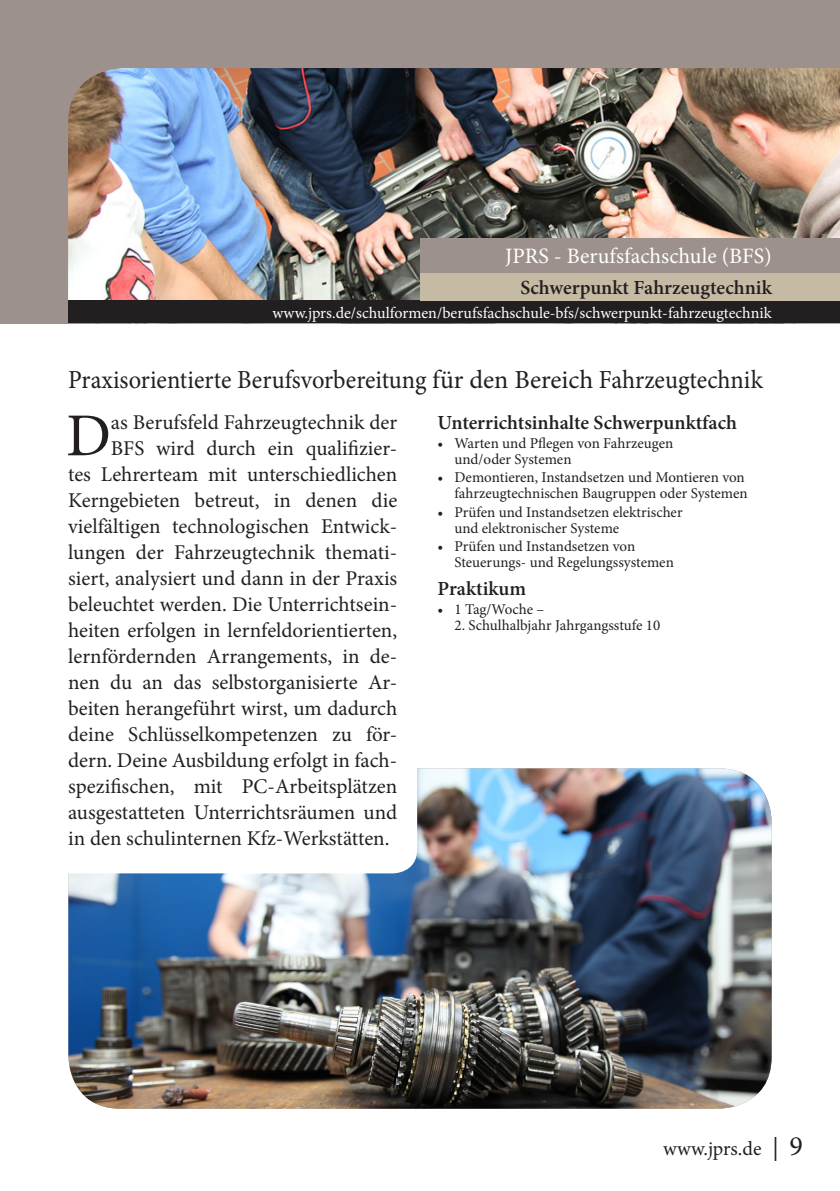
<style>
.page{position:relative;width:840px;height:1191px;background:#fff}
.page>*{position:absolute;margin:0;border:0;box-sizing:border-box;transform-origin:0 0}
.Initiale{font:61px "Minion Pro";color:#231f20}
.Minion_Text_Head{font:26px "Minion Pro";color:#231f20;scale:.94 1}
.Rubrik_links{font:22px "Minion Pro";color:#fff}
.Initiale-2{font:21px "Minion Pro";color:#231f20}
.Bullets_Head{font:600 20px "Minion Pro";color:#231f20}
.t1{font:20px "Minion Pro";letter-spacing:-.005em;color:#231f20}
.t2{font:16px "Minion Pro";color:#fff}
.t3{font:15px/16px "Minion Pro";color:#231f20}
.s1{font-size:24px}
.s2{font-size:28px}
</style>
<div class="page">
<img style="left:68px;top:768px;width:703px;height:340px">
<div style="left:0;top:519px;width:417px;height:354px;background:#fff;border-radius:24px"></div>
<div style="left:0;top:0;width:839px;height:323px;background:#9c918d"></div>
<img style="left:68px;top:68px;width:771px;height:232px">
<div style="left:68px;top:300px;width:771px;height:23px;background:#231f20"></div>
<div style="left:420px;top:272px;width:419px;height:28px;background:#c5baa4"></div>
<div style="left:420px;top:238px;width:419px;height:34px;background:#9c918d"></div>
<p class="Rubrik_links" style="left:505px;top:241px;width:268px">JPRS - Berufsfachschule (BFS)</p>
<p class="Bullets_Head" style="left:520px;top:273px;width:253px">Schwerpunkt Fahrzeugtechnik</p>
<p class="t2" style="left:272px;top:302px;width:500px">www.jprs.de/schulformen/berufsfachschule-bfs/schwerpunkt-fahrzeugtechnik</p>
<p class="Minion_Text_Head" style="left:68px;top:362px;width:740px">Praxisorientierte Berufsvorbereitung für den Bereich Fahrzeugtechnik</p>
<p class="Initiale" style="left:66px;top:395px;width:46px">D</p>
<p class="Initiale-2" style="left:111px;top:408px;width:288px">as Berufsfeld Fahrzeugtechnik der</p>
<p class="Bullets_Head" style="left:437px;top:408px;width:301px">Unterrichtsinhalte Schwerpunktfach</p>
<p class="t3" style="left:454px;top:435px;width:220px;text-indent:-17px">• Warten und Pflegen von Fahrzeugen und/oder Systemen</p>
<p class="t3" style="left:437px;top:469px;width:311px;text-align:right">• Demontieren, Instandsetzen und Montieren von fahrzeugtechnischen Baugruppen oder Systemen</p>
<p class="t3" style="left:454px;top:504px;width:229px;text-indent:-17px">• Prüfen und Instandsetzen elektrischer und elektronischer Systeme</p>
<p class="t3" style="left:454px;top:538px;width:221px;text-indent:-17px">• Prüfen und Instandsetzen von<br>Steuerungs- und Regelungssystemen</p>
<p class="Bullets_Head" style="left:437px;top:574px;width:90px">Praktikum</p>
<p class="t3" style="left:437px;top:601px;width:108px">• 1 Tag/Woche –</p>
<p class="t3" style="left:454px;top:617px;width:207px">2. Schulhalbjahr Jahrgangsstufe 10</p>
<p class="Initiale-2" style="left:111px;top:434px;width:288px">BFS wird durch ein qualifizier-</p>
<p class="Initiale-2" style="left:68px;top:460px;width:330px">tes Lehrerteam mit unterschiedlichen</p>
<p class="Initiale-2" style="left:68px;top:486px;width:330px">Kerngebieten betreut, in denen die</p>
<p class="Initiale-2" style="left:68px;top:512px;width:330px">vielfältigen technologischen Entwick-</p>
<p class="Initiale-2" style="left:68px;top:538px;width:330px">lungen der Fahrzeugtechnik themati-</p>
<p class="Initiale-2" style="left:68px;top:564px;width:330px">siert, analysiert und dann in der Praxis</p>
<p class="Initiale-2" style="left:68px;top:590px;width:330px">beleuchtet werden. Die Unterrichtsein-</p>
<p class="Initiale-2" style="left:68px;top:616px;width:330px">heiten erfolgen in lernfeldorientierten,</p>
<p class="Initiale-2" style="left:68px;top:642px;width:330px">lernfördernden Arrangements, in de-</p>
<p class="Initiale-2" style="left:68px;top:668px;width:330px">nen du an das selbstorganisierte Ar-</p>
<p class="Initiale-2" style="left:68px;top:694px;width:330px">beiten herangeführt wirst, um dadurch</p>
<p class="Initiale-2" style="left:68px;top:720px;width:330px">deine Schlüsselkompetenzen zu för-</p>
<p class="Initiale-2" style="left:68px;top:746px;width:330px">dern. Deine Ausbildung erfolgt in fach-</p>
<p class="Initiale-2" style="left:68px;top:772px;width:330px">spezifischen, mit PC-Arbeitsplätzen</p>
<p class="Initiale-2" style="left:68px;top:798px;width:330px">ausgestatteten Unterrichtsräumen und</p>
<p class="Initiale-2" style="left:68px;top:824px;width:323px">in den schulinternen Kfz-Werkstätten.</p>
<p class="t1" style="left:663px;top:1134px;width:141px">www.jprs.de <span class="s1">|</span> <span class="s2">9</span></p>
</div>
